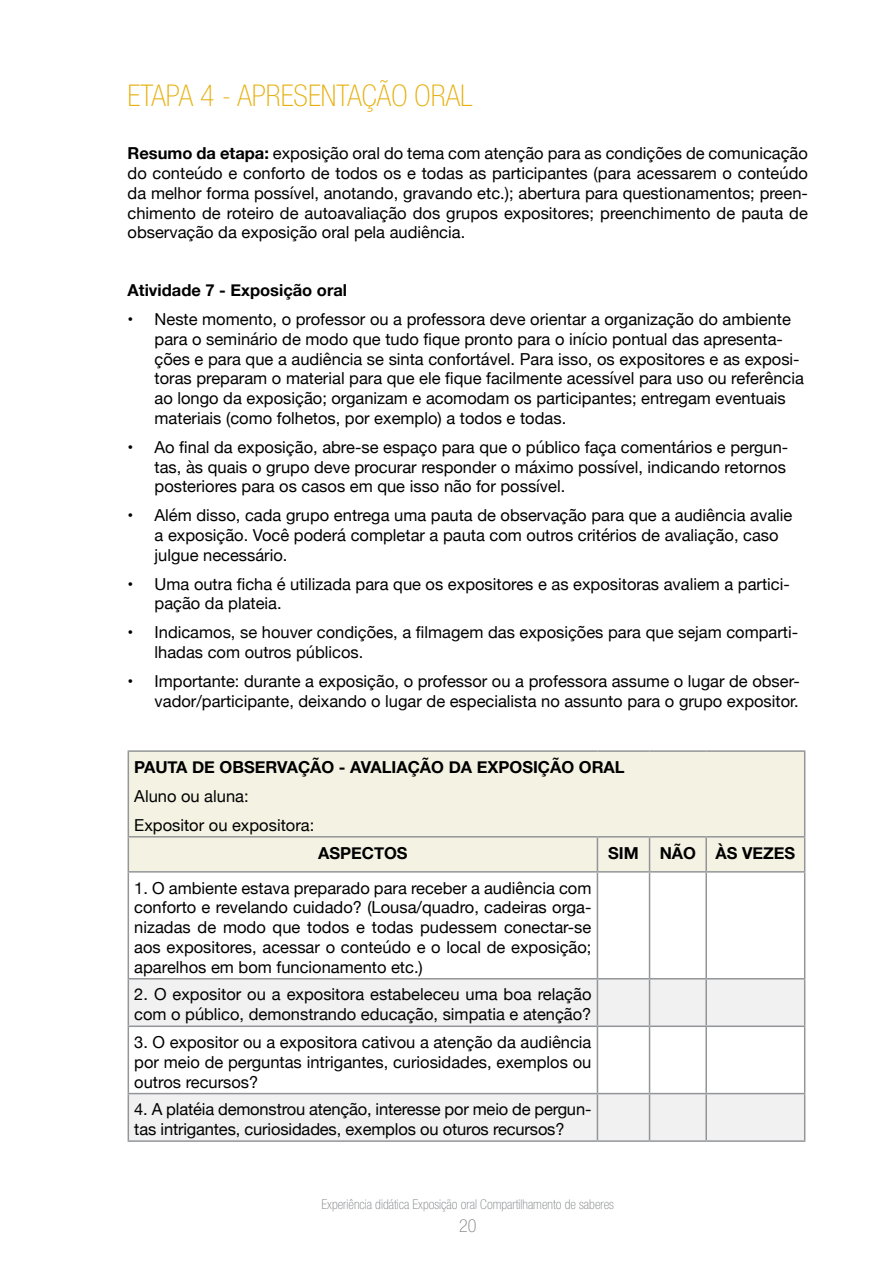
<style>
.page{position:relative;width:893px;height:1263px;background:#fff}
.page>*{position:absolute;margin:0;border:0;box-sizing:border-box;transform-origin:0 0}
.t1{font:100 condensed 30px "Helvetica Neue LT Std";color:#e7b00f}
.t2{font:100 condensed 18px "Helvetica Neue LT Std";color:#808285}
.t3{font:16.5px/19.8px "Helvetica Neue";color:#000}
.t4{font:700 16.5px "Helvetica Neue";color:#000}
.t5{font:100 condensed 13.5px "Helvetica Neue LT Std";color:#808285}
.s1{font-weight:700}
</style>
<div class="page">
<div style="left:129px;top:752px;width:675px;height:119px;background:#f4f2e3"></div>
<svg style="left:129px;top:979px;width:675px;height:161px;fill:#f1f1f2"></svg>
<hr style="left:128px;top:1094px;width:1px;height:46px;background:#939598">
<hr style="left:128px;top:1140px;width:469px;height:2px;background:#939598">
<hr style="left:597px;top:1140px;width:52px;height:2px;background:#939598">
<hr style="left:649px;top:1140px;width:57px;height:2px;background:#939598">
<hr style="left:706px;top:1140px;width:99px;height:2px;background:#939598">
<hr style="left:597px;top:837px;width:1px;height:34px;background:#939598">
<hr style="left:649px;top:837px;width:1px;height:34px;background:#939598">
<hr style="left:705px;top:837px;width:2px;height:34px;background:#939598">
<hr style="left:804px;top:837px;width:1px;height:34px;background:#939598">
<hr style="left:128px;top:871px;width:469px;height:1px;background:#939598">
<hr style="left:597px;top:871px;width:52px;height:1px;background:#939598">
<hr style="left:649px;top:871px;width:57px;height:1px;background:#939598">
<hr style="left:706px;top:871px;width:99px;height:1px;background:#939598">
<hr style="left:597px;top:979px;width:1px;height:46px;background:#939598">
<hr style="left:649px;top:979px;width:1px;height:46px;background:#939598">
<hr style="left:705px;top:979px;width:2px;height:46px;background:#939598">
<hr style="left:804px;top:979px;width:1px;height:46px;background:#939598">
<hr style="left:128px;top:1027px;width:1px;height:66px;background:#939598">
<hr style="left:597px;top:1027px;width:1px;height:66px;background:#939598">
<hr style="left:649px;top:1027px;width:1px;height:66px;background:#939598">
<hr style="left:705px;top:1027px;width:2px;height:66px;background:#939598">
<hr style="left:804px;top:1027px;width:1px;height:66px;background:#939598">
<hr style="left:128px;top:1093px;width:469px;height:1px;background:#939598">
<hr style="left:597px;top:1093px;width:52px;height:1px;background:#939598">
<hr style="left:597px;top:1094px;width:1px;height:46px;background:#939598">
<hr style="left:649px;top:1093px;width:57px;height:1px;background:#939598">
<hr style="left:649px;top:1094px;width:1px;height:46px;background:#939598">
<hr style="left:706px;top:1093px;width:99px;height:1px;background:#939598">
<hr style="left:705px;top:1094px;width:2px;height:46px;background:#939598">
<hr style="left:804px;top:1094px;width:1px;height:46px;background:#939598">
<hr style="left:128px;top:837px;width:1px;height:34px;background:#939598">
<hr style="left:128px;top:979px;width:1px;height:46px;background:#939598">
<hr style="left:128px;top:1025px;width:469px;height:2px;background:#939598">
<hr style="left:597px;top:1025px;width:52px;height:2px;background:#939598">
<hr style="left:649px;top:1025px;width:57px;height:2px;background:#939598">
<hr style="left:706px;top:1025px;width:99px;height:2px;background:#939598">
<hr style="left:128px;top:872px;width:1px;height:106px;background:#939598">
<hr style="left:597px;top:872px;width:1px;height:106px;background:#939598">
<hr style="left:649px;top:872px;width:1px;height:106px;background:#939598">
<hr style="left:705px;top:872px;width:2px;height:106px;background:#939598">
<hr style="left:804px;top:872px;width:1px;height:106px;background:#939598">
<hr style="left:128px;top:978px;width:469px;height:1px;background:#939598">
<hr style="left:597px;top:978px;width:52px;height:1px;background:#939598">
<hr style="left:649px;top:978px;width:57px;height:1px;background:#939598">
<hr style="left:706px;top:978px;width:99px;height:1px;background:#939598">
<hr style="left:128px;top:750px;width:469px;height:2px;background:#939598">
<hr style="left:128px;top:752px;width:1px;height:84px;background:#939598">
<hr style="left:597px;top:750px;width:52px;height:2px;background:#939598">
<hr style="left:649px;top:750px;width:57px;height:2px;background:#939598">
<hr style="left:706px;top:750px;width:99px;height:2px;background:#939598">
<hr style="left:804px;top:752px;width:1px;height:84px;background:#939598">
<hr style="left:128px;top:836px;width:469px;height:1px;background:#939598">
<hr style="left:597px;top:836px;width:52px;height:1px;background:#939598">
<hr style="left:649px;top:836px;width:57px;height:1px;background:#939598">
<hr style="left:706px;top:836px;width:99px;height:1px;background:#939598">
<h1 class="t1" style="left:128px;top:79px;width:347px">ETAPA 4 - APRESENTAÇÃO ORAL</h1>
<p class="t3" style="left:128px;top:144px;width:682px;text-align:justify"><span class="s1">Resumo da etapa:</span> exposição oral do tema com atenção para as condições de comunicação do conteúdo e conforto de todos os e todas as participantes (para acessarem o conteúdo da melhor forma possível, anotando, gravando etc.); abertura para questionamentos; preen&shy;chimento de roteiro de autoavaliação dos grupos expositores; preenchimento de pauta de observação da exposição oral pela audiência.</p>
<p class="t4" style="left:128px;top:277px;width:221px">Atividade 7 - Exposição oral</p>
<p class="t3" style="left:155px;top:310px;width:651px;text-indent:-27px">• Neste momento, o professor ou a professora deve orientar a organização do ambiente para o seminário de modo que tudo fique pronto para o início pontual das apresenta&shy;ções e para que a audiência se sinta confortável. Para isso, os expositores e as exposi&shy;toras preparam o material para que ele fique facilmente acessível para uso ou referência ao longo da exposição; organizam e acomodam os participantes; entregam eventuais materiais (como folhetos, por exemplo) a todos e todas.</p>
<p class="t3" style="left:155px;top:438px;width:635px;text-indent:-27px">• Ao final da exposição, abre-se espaço para que o público faça comentários e pergun&shy;tas, às quais o grupo deve procurar responder o máximo possível, indicando retornos posteriores para os casos em que isso não for possível.</p>
<p class="t3" style="left:155px;top:506px;width:639px;text-indent:-27px">• Além disso, cada grupo entrega uma pauta de observação para que a audiência avalie a exposição. Você poderá completar a pauta com outros critérios de avaliação, caso julgue necessário.</p>
<p class="t3" style="left:155px;top:575px;width:637px;text-indent:-27px">• Uma outra ficha é utilizada para que os expositores e as expositoras avaliem a partici&shy;pação da plateia.</p>
<p class="t3" style="left:155px;top:623px;width:645px;text-indent:-27px">• Indicamos, se houver condições, a filmagem das exposições para que sejam comparti&shy;lhadas com outros públicos.</p>
<p class="t3" style="left:128px;top:672px;width:674px;text-align:right">• Importante: durante a exposição, o professor ou a professora assume o lugar de obser&shy;vador/participante, deixando o lugar de especialista no assunto para o grupo expositor.</p>
<p class="t4" style="left:134px;top:754px;width:492px">PAUTA DE OBSERVAÇÃO - AVALIAÇÃO DA EXPOSIÇÃO ORAL</p>
<p class="t3" style="left:134px;top:783px;width:181px;line-height:28.8px">Aluno ou aluna:<br>Expositor ou expositora:</p>
<p class="t4" style="left:318px;top:840px;width:91px">ASPECTOS</p>
<p class="t4" style="left:608px;top:840px;width:32px">SIM</p>
<p class="t4" style="left:660px;top:840px;width:137px">NÃO ÀS VEZES</p>
<p class="t3" style="left:134px;top:879px;width:459px;text-align:justify">1. O ambiente estava preparado para receber a audiência com conforto e revelando cuidado? (Lousa/quadro, cadeiras orga&shy;nizadas de modo que todos e todas pudessem conectar-se aos expositores, acessar o conteúdo e o local de exposição; aparelhos em bom funcionamento etc.)</p>
<p class="t3" style="left:134px;top:986px;width:459px">2. O expositor ou a expositora estabeleceu uma boa relação com o público, demonstrando educação, simpatia e atenção?</p>
<p class="t3" style="left:134px;top:1033px;width:459px;text-align:justify">3. O expositor ou a expositora cativou a atenção da audiência por meio de perguntas intrigantes, curiosidades, exemplos ou outros recursos?</p>
<p class="t3" style="left:134px;top:1100px;width:459px">4. A platéia demonstrou atenção, interesse por meio de pergun&shy;tas intrigantes, curiosidades, exemplos ou oturos recursos?</p>
<p class="t5" style="left:322px;top:1196px;width:294px">Experiência didática Exposição oral Compartilhamento de saberes</p>
<p class="t2" style="left:459px;top:1215px;width:19px">20</p>
</div>
